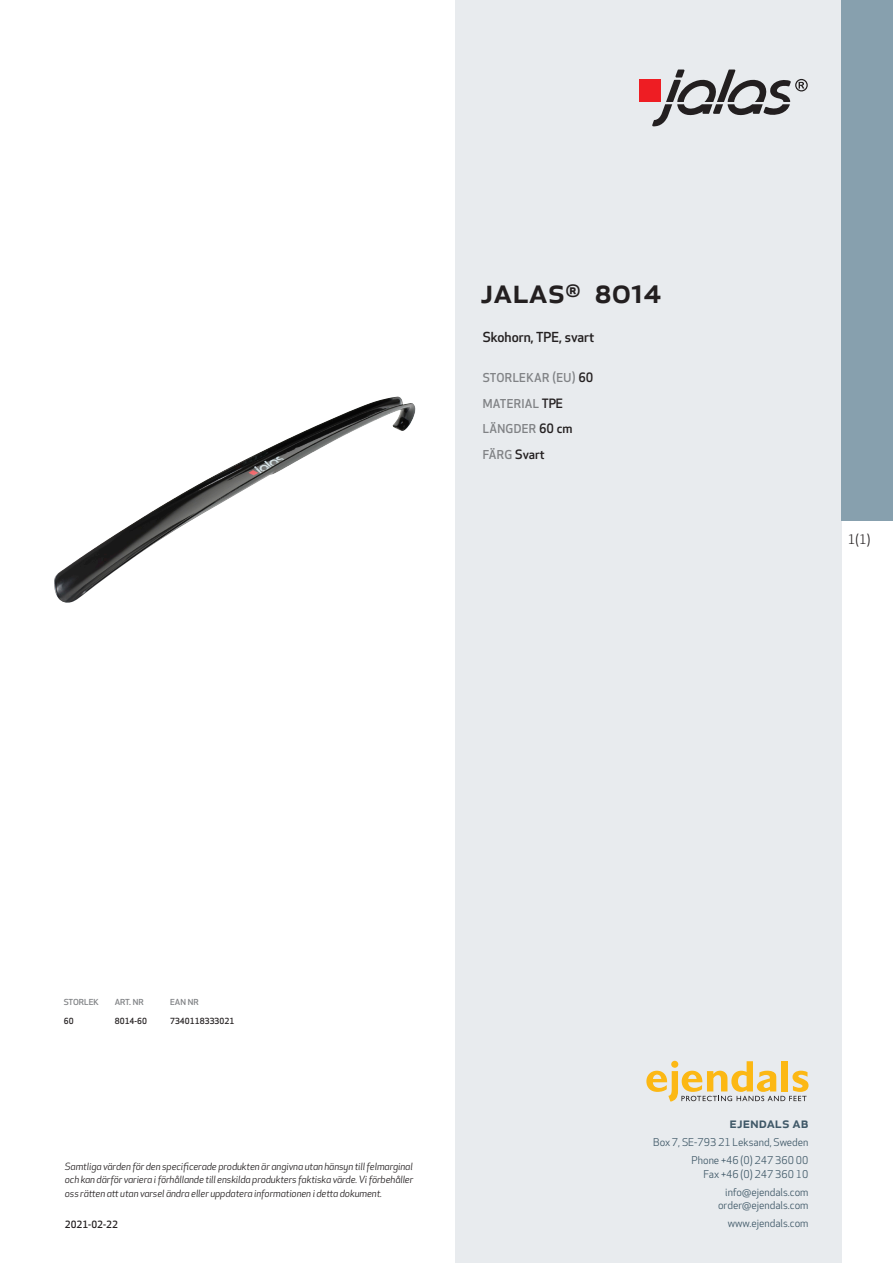
<style>
.page{position:relative;width:893px;height:1263px;background:#fff}
.page>*{position:absolute;margin:0;border:0;box-sizing:border-box;transform-origin:0 0}
.prodname{font:500 34.5px "Apex New";color:#231f20}
.t1{font:500 15px "Apex New";color:#405968}
.Funktion_body{font:500 13.5px "Apex New";color:#231f20}
.t2{font:12.75px "Apex New";color:#231f20}
.Funktion_body-2{font:500 12.6px "Apex New";color:#231f20}
.Funktion_body-3{font:500 12px "Apex New";letter-spacing:.025em;color:#808285}
.t3{font:10.5px/18px "Apex New";color:#405968;text-align:right}
.t4{font:italic 9.75px/13.5px "Apex New";letter-spacing:-.01em;color:#231f20;text-align:justify}
.t5{font:500 9.75px "Apex New";color:#231f20}
.ArticleTable_body{font:500 8.25px "Apex New";color:#231f20}
.ArticeTable_header{font:500 8.1px "Apex New";color:#808285;scale:1.06 1}
.s1{font-size:12.6px;color:#231f20}
.s2{font-size:12px;color:#808285}
</style>
<div class="page">
<div style="left:455px;top:0;width:387px;height:1263px;background:#e8ebee"></div>
<svg style="left:646px;top:1061px;width:162px;height:40px"></svg>
<div style="left:842px;top:0;width:51px;height:520px;background:#87a0ae"></div>
<img style="left:54px;top:397px;width:362px;height:206px">
<div style="left:639px;top:80px;width:22px;height:22px;background:#ee1d23"></div>
<svg style="left:652px;top:70px;width:156px;height:56px"></svg>
<p class="prodname" style="left:480px;top:267px;width:183px">JALAS<sup>®</sup> 8014</p>
<p class="Funktion_body" style="left:483px;top:328px;width:113px">Skohorn, TPE, svart</p>
<p class="Funktion_body-3" style="left:483px;top:370px;width:112px">STORLEKAR (EU) <span class="s1">60</span></p>
<p class="Funktion_body-3" style="left:483px;top:395px;width:82px">MATERIAL <span class="s1">TPE</span></p>
<p class="Funktion_body-3" style="left:483px;top:421px;width:91px">LÄNGDER <span class="s1">60 cm</span></p>
<p class="Funktion_body-2" style="left:483px;top:446px;width:63px"><span class="s2">FÄRG</span> Svart</p>
<h3 class="t2" style="left:848px;top:531px;width:24px">1(1)</h3>
<p class="ArticeTable_header" style="left:64px;top:996px;width:35px">STORLEK</p>
<p class="ArticeTable_header" style="left:115px;top:996px;width:29px">ART. NR</p>
<p class="ArticeTable_header" style="left:170px;top:996px;width:28px">EAN NR</p>
<p class="ArticleTable_body" style="left:64px;top:1015px;width:11px">60</p>
<p class="ArticleTable_body" style="left:115px;top:1015px;width:34px">8014-60</p>
<p class="ArticleTable_body" style="left:170px;top:1015px;width:66px">7340118333021</p>
<p class="t4" style="left:65px;top:1159px;width:350px">Samtliga värden för den specificerade produkten är angivna utan hänsyn till felmarginal och kan därför variera i förhållande till enskilda produkters faktiska värde. Vi förbehåller oss rätten att utan varsel ändra eller uppdatera informationen i detta dokument.</p>
<p class="t5" style="left:65px;top:1218px;width:54px">2021-02-22</p>
<h2 class="t1" style="left:729px;top:1113px;width:80px">ejendals ab</h2>
<p class="t3" style="left:653px;top:1133px;width:157px">Box 7, SE-793 21 Leksand, Sweden<br>Phone +46 (0) 247 360 00</p>
<p class="t3" style="left:703px;top:1165px;width:107px">Fax +46 (0) 247 360 10 info@ejendals.com</p>
<p class="t3" style="left:718px;top:1196px;width:92px">order@ejendals.com</p>
<p class="t3" style="left:728px;top:1215px;width:82px">www.ejendals.com</p>
</div>
